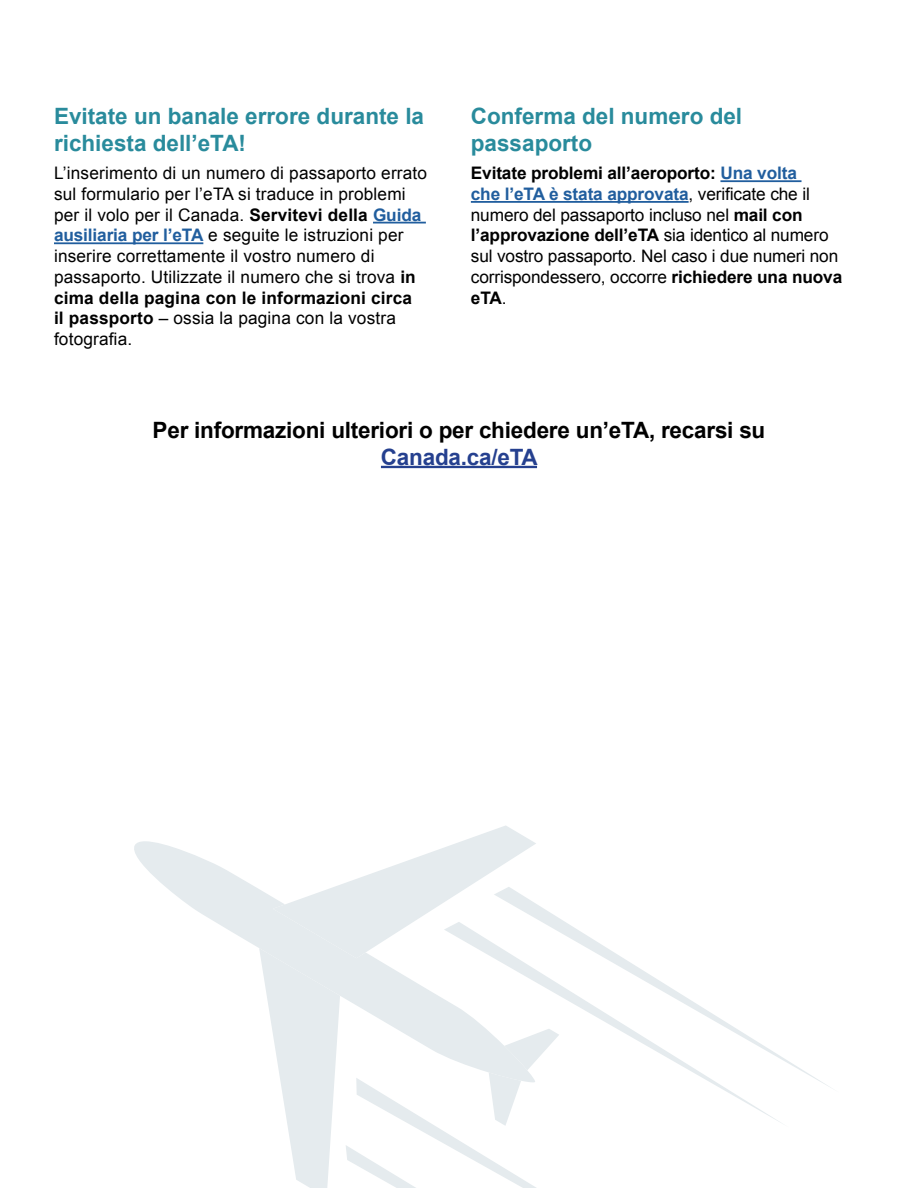
<style>
.page{position:relative;width:918px;height:1188px;background:#fff}
.page>*{position:absolute;margin:0;border:0;box-sizing:border-box;transform-origin:0 0}
.t1{font:700 22.5px/27px "Arial";color:#298b9c}
.t2{font:700 22.5px "Arial";letter-spacing:-.01em;color:#000}
.t3{font:700 22.5px "Arial";letter-spacing:-.01em;color:#25408f}
.t4{font:17.25px/20.7px "Arial";letter-spacing:.01em;color:#000}
.t5{font:17.25px/20.7px "Arial";letter-spacing:-.01em;color:#000}
.s1{font-weight:700}
.s2{font-weight:700;color:#215e9e}
</style>
<div class="page">
<svg style="left:134px;top:841px;width:125px;height:107px"></svg>
<svg style="left:259px;top:825px;width:300px;height:363px"></svg>
<svg style="left:444px;top:922px;width:345px;height:206px"></svg>
<hr style="left:373px;top:222px;width:53px;height:2px;background:#215e9e">
<hr style="left:54px;top:242px;width:149px;height:2px;background:#215e9e">
<hr style="left:720px;top:180px;width:82px;height:2px;background:#215e9e">
<hr style="left:471px;top:201px;width:218px;height:2px;background:#215e9e">
<hr style="left:381px;top:466px;width:156px;height:2px;background:#25408f">
<h1 class="t1" style="left:54px;top:104px;width:372px">Evitate un banale errore durante la richiesta dell’eTA!</h1>
<p class="t4" style="left:54px;top:163px;width:375px">L’inserimento di un numero di passaporto errato sul formulario per l’eTA si traduce in problemi per il volo per il Canada. <span class="s1">Servitevi della</span> <span class="s2">Guida ausiliaria per l’eTA</span> e seguite le istruzioni per inserire correttamente il vostro numero di passaporto. Utilizzate il numero che si trova <span class="s1">in cima della pagina con le informazioni circa<br>il passporto</span> – ossia la pagina con la vostra fotografia.</p>
<h1 class="t1" style="left:471px;top:104px;width:273px">Conferma del numero del passaporto</h1>
<p class="t5" style="left:471px;top:163px;width:373px"><span class="s1">Evitate problemi all’aeroporto:</span> <span class="s2">Una volta<br>che l’eTA è stata approvata</span>, verificate che il numero del passaporto incluso nel <span class="s1">mail con l’approvazione dell’eTA</span> sia identico al numero sul vostro passaporto. Nel caso i due numeri non corrispondessero, occorre <span class="s1">richiedere una nuova eTA</span>.</p>
<h1 class="t2" style="left:153px;top:415px;width:614px">Per informazioni ulteriori o per chiedere un’eTA, recarsi su</h1>
<h1 class="t3" style="left:381px;top:442px;width:158px">Canada.ca/eTA</h1>
</div>
